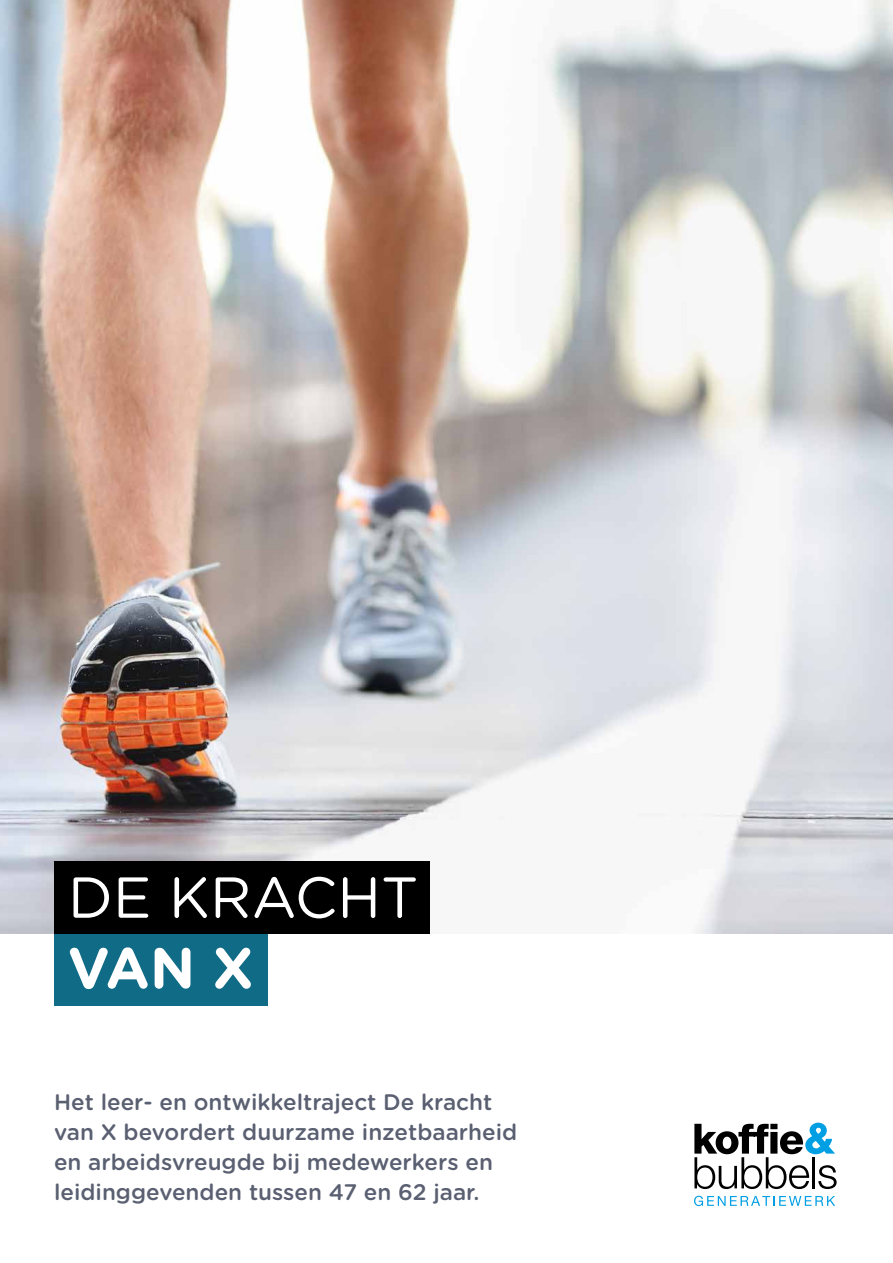
<style>
.page{position:relative;width:893px;height:1263px;background:#fff}
.page>*{position:absolute;margin:0;border:0;box-sizing:border-box;transform-origin:0 0}
.t1{font:57.6px "Gotham Rounded";color:#fff}
.t2{font:700 57.6px "Gotham Rounded";color:#fff}
.t3{font:500 22.5px/30px "Gotham Rounded";color:#5a6071}
</style>
<div class="page">
<img style="left:0;top:0;width:893px;height:933px">
<div style="left:54px;top:933px;width:214px;height:72px;background:#106b86"></div>
<div style="left:54px;top:861px;width:375px;height:72px;background:#000"></div>
<svg style="left:694px;top:1123px;width:143px;height:66px"></svg>
<svg style="left:694px;top:1196px;width:141px;height:10px"></svg>
<h1 class="t1" style="left:68px;top:858px;width:352px">DE KRACHT</h1>
<h1 class="t2" style="left:68px;top:926px;width:187px">VAN X</h1>
<p class="t3" style="left:54px;top:1086px;width:465px">Het leer- en ontwikkeltraject De kracht van X bevordert duurzame inzetbaarheid en arbeidsvreugde bij medewerkers en leidinggevenden tussen 47 en 62 jaar.</p>
</div>
